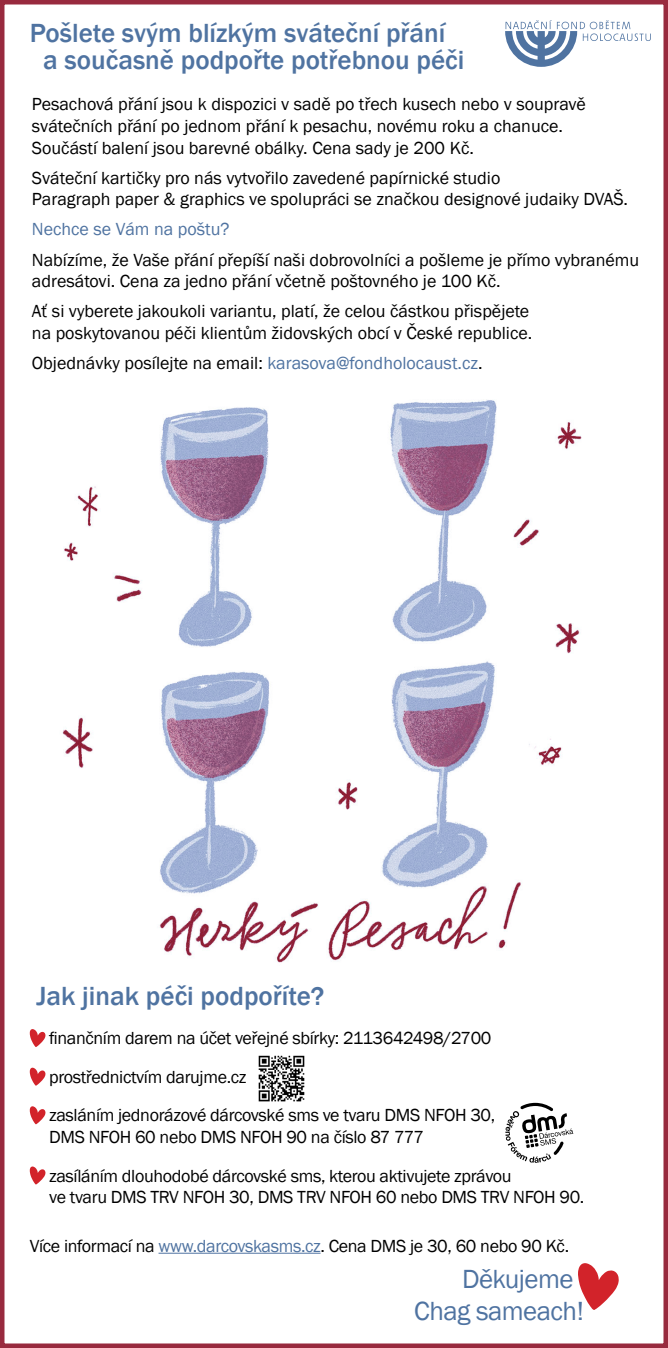
<style>
.page{position:relative;width:668px;height:1348px;background:#fff}
.page>*{position:absolute;margin:0;border:0;box-sizing:border-box;transform-origin:0 0}
.t1{font:500 27px/27px "Franklin Gothic";color:#4f73a1}
.t2{font:27px/32.4px "Franklin Gothic";letter-spacing:-.02em;color:#4f73a1}
.t3{font:18px/21.6px "Franklin Gothic";color:#000}
.t4{font:18px/38.5px "Franklin Gothic";letter-spacing:-.02em;color:#000}
.t5{font:18px "Franklin Gothic";color:#4f73a1}
.s1{color:#4f73a1}
</style>
<div class="page">
<img style="left:62px;top:399px;width:520px;height:564px">
<div style="left:0;top:0;width:668px;height:1348px;border:4px solid #982a3e"></div>
<hr style="left:158px;top:1253px;width:162px;height:1px;background:#4f73a1">
<svg style="left:30px;top:1029px;width:15px;height:18px"></svg>
<svg style="left:30px;top:1068px;width:15px;height:18px"></svg>
<svg style="left:30px;top:1106px;width:15px;height:18px"></svg>
<svg style="left:30px;top:1166px;width:15px;height:18px"></svg>
<svg style="left:578px;top:1263px;width:40px;height:47px"></svg>
<svg style="left:505px;top:20px;width:146px;height:47px"></svg>
<svg style="left:505px;top:1103px;width:68px;height:60px"></svg>
<img style="left:258px;top:1055px;width:47px;height:47px">
<h1 class="t1" style="left:43px;top:20px;width:422px;text-indent:-14px">Pošlete svým blízkým sváteční přání a současně podpořte potřebnou péči</h1>
<p class="t3" style="left:32px;top:94px;width:555px">Pesachová přání jsou k dispozici v sadě po třech kusech nebo v soupravě svátečních přání po jednom přání k pesachu, novému roku a chanuce.<br>Součástí balení jsou barevné obálky. Cena sady je 200 Kč.</p>
<p class="t3" style="left:32px;top:167px;width:597px">Sváteční kartičky pro nás vytvořilo zavedené papírnické studio<br>Paragraph paper &amp; graphics ve spolupráci se značkou designové judaiky DVAŠ.</p>
<p class="t5" style="left:32px;top:218px;width:199px">Nechce se Vám na poštu?</p>
<p class="t3" style="left:32px;top:249px;width:608px">Nabízíme, že Vaše přání přepíší naši dobrovolníci a pošleme je přímo vybranému adresátovi. Cena za jedno přání včetně poštovného je 100 Kč.</p>
<p class="t3" style="left:32px;top:301px;width:502px">Ať si vyberete jakoukoli variantu, platí, že celou částkou přispějete na poskytovanou péči klientům židovských obcí v České republice.</p>
<p class="t3" style="left:32px;top:352px;width:452px">Objednávky posílejte na email: <span class="s1">karasova@fondholocaust.cz</span>.</p>
<h1 class="t1" style="left:37px;top:983px;width:289px">Jak jinak péči podpoříte?</h1>
<p class="t4" style="left:49px;top:1019px;width:447px">finančním darem na účet veřejné sbírky: 2113642498/2700 prostřednictvím darujme.cz<br>zasláním jednorázové dárcovské sms ve tvaru DMS NFOH 30,</p>
<p class="t4" style="left:49px;top:1118px;width:464px">DMS NFOH 60 nebo DMS NFOH 90 na číslo 87 777<br>zasíláním dlouhodobé dárcovské sms, kterou aktivujete zprávou</p>
<p class="t4" style="left:49px;top:1178px;width:536px">ve tvaru DMS TRV NFOH 30, DMS TRV NFOH 60 nebo DMS TRV NFOH 90.</p>
<p class="t4" style="left:30px;top:1227px;width:541px">Více informací na <span class="s1">www.darcovskasms.cz</span>. Cena DMS je 30, 60 nebo 90 Kč.</p>
<h1 class="t2" style="left:414px;top:1263px;width:171px;text-indent:48px">Děkujeme<br>Chag sameach!</h1>
</div>
